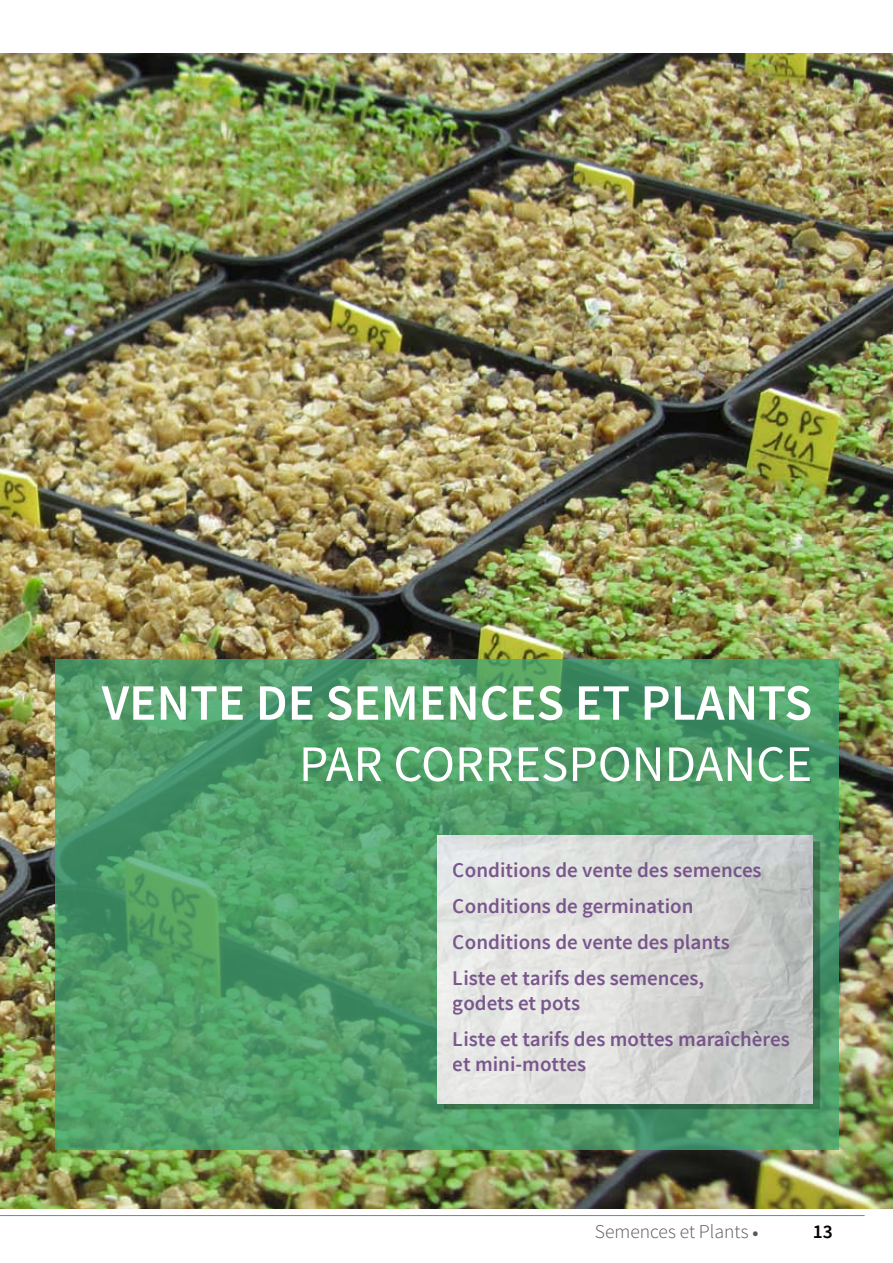
<style>
.page{position:relative;width:893px;height:1263px;background:#fff}
.page>*{position:absolute;margin:0;border:0;box-sizing:border-box;transform-origin:0 0}
.t1{font:600 51px "Source Sans Pro";color:#fff}
.t2{font:51px "Source Sans Pro";color:#fff}
.t3{font:600 21px/36px "Source Sans Pro";color:#6d4782}
.t4{font:300 19.5px "Source Sans Pro";color:#58585a}
.t5{font:600 19.5px "Source Sans Pro";color:#000}
.s1{font-weight:900;font-size:16.5px}
</style>
<div class="page">
<hr style="left:0;top:1215px;width:865px;height:1px;background:#41a775">
<img style="left:0;top:54px;width:893px;height:1154px">
<svg style="left:56px;top:659px;width:783px;height:491px;background:#519f6a"></svg>
<div style="left:444px;top:841px;width:377px;height:269px;background:#000;opacity:.3"></div>
<img style="left:438px;top:836px;width:375px;height:267px">
<h1 class="t1" style="left:102px;top:671px;width:712px">VENTE DE SEMENCES ET PLANTS</h1>
<h1 class="t2" style="left:299px;top:732px;width:515px">PAR CORRESPONDANCE</h1>
<p class="t3" style="left:453px;top:852px;width:310px">Conditions de vente des semences<br>Conditions de germination<br>Conditions de vente des plants<br>Liste et tarifs des semences,</p>
<p class="t3" style="left:453px;top:986px;width:338px">godets et pots<br>Liste et tarifs des mottes maraîchères</p>
<p class="t3" style="left:453px;top:1047px;width:135px">et mini-mottes</p>
<p class="t4" style="left:595px;top:1220px;width:165px">Semences et Plants <span class="s1">•</span></p>
<p class="t5" style="left:813px;top:1219px;width:22px">13</p>
</div>
